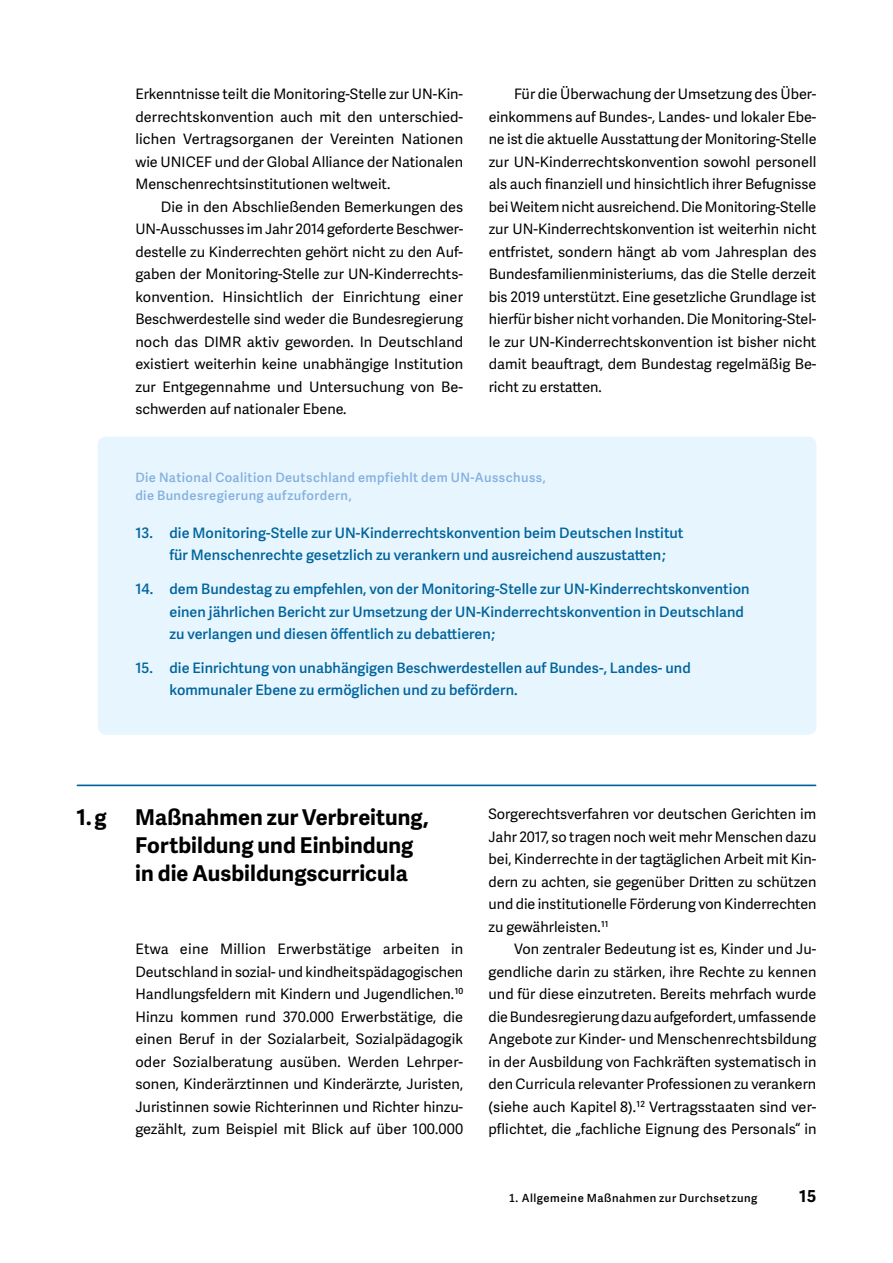
<style>
.page{position:relative;width:893px;height:1263px;background:#fff}
.page>*{position:absolute;margin:0;border:0;box-sizing:border-box;transform-origin:0 0}
.t1{font:700 21.75px/28px "Adelle Sans";letter-spacing:.005em;color:#000}
.t2{font:700 16.5px "Adelle Sans";color:#000}
.t3{font:14.4px/22.5px "Adelle Sans";color:#000;text-align:justify}
.t4{font:600 14.4px/22.5px "Adelle Sans";letter-spacing:.005em;color:#00649c}
.t5{font:600 12.9px/18.8px "Adelle Sans";letter-spacing:.035em;color:#83b0df}
.t6{font:600 11.25px "Adelle Sans";letter-spacing:.045em;color:#000}
</style>
<div class="page">
<div style="left:98px;top:437px;width:718px;height:298px;background:#e6f5fe;border-radius:9px"></div>
<hr style="left:77px;top:784px;width:739px;height:2px;background:#00649c">
<p class="t3" style="left:135px;top:82px;width:329px">Erkenntnisse teilt die Monitoring-Stelle zur UN-Kin&shy;derrechtskonvention auch mit den unterschied&shy;lichen Vertragsorganen der Vereinten Nationen wie UNICEF und der Global Alliance der Nationalen Menschenrechtsinstitutionen weltweit.</p>
<p class="t3" style="left:135px;top:195px;width:329px;text-indent:26px">Die in den Abschließenden Bemerkungen des UN-Ausschusses im Jahr 2014 geforderte Beschwer&shy;destelle zu Kinderrechten gehört nicht zu den Auf&shy;gaben der Monitoring-Stelle zur UN-Kinderrechts&shy;konvention. Hinsichtlich der Einrichtung einer Beschwerdestelle sind weder die Bundesregierung noch das DIMR aktiv geworden. In Deutschland existiert weiterhin keine unabhängige Institution zur Entgegennahme und Untersuchung von Be&shy;schwerden auf nationaler Ebene.</p>
<p class="t3" style="left:489px;top:82px;width:329px;text-indent:26px">Für die Überwachung der Umsetzung des Über&shy;einkommens auf Bundes-, Landes- und lokaler Ebe&shy;ne ist die aktuelle Ausstattung der Monitoring-Stelle zur UN-Kinderrechtskonvention sowohl personell als auch finanziell und hinsichtlich ihrer Befugnisse bei Weitem nicht ausreichend. Die Monitoring-Stelle zur UN-Kinderrechtskonvention ist weiterhin nicht entfristet, sondern hängt ab vom Jahresplan des Bundesfamilienministeriums, das die Stelle derzeit bis 2019 unterstützt. Eine gesetzliche Grundlage ist hierfür bisher nicht vorhanden. Die Monitoring-Stel&shy;le zur UN-Kinderrechtskonvention ist bisher nicht damit beauftragt, dem Bundestag regelmäßig Be&shy;richt zu erstatten.</p>
<p class="t5" style="left:135px;top:467px;width:412px">Die National Coalition Deutschland empfiehlt dem UN-Ausschuss, die Bundesregierung aufzufordern,</p>
<p class="t4" style="left:169px;top:521px;width:516px;text-indent:-34px">13. die Monitoring-Stelle zur UN-Kinderrechtskonvention beim Deutschen Institut für Menschenrechte gesetzlich zu verankern und ausreichend auszustatten;</p>
<p class="t4" style="left:169px;top:577px;width:582px;text-indent:-34px">14. dem Bundestag zu empfehlen, von der Monitoring-Stelle zur UN-Kinderrechtskonvention einen jährlichen Bericht zur Umsetzung der UN-Kinderrechtskonvention in Deutschland zu verlangen und diesen öffentlich zu debattieren;</p>
<p class="t4" style="left:169px;top:656px;width:523px;text-indent:-34px">15. die Einrichtung von unabhängigen Beschwerdestellen auf Bundes-, Landes- und kommunaler Ebene zu ermöglichen und zu befördern.</p>
<h1 class="t1" style="left:77px;top:802px;width:32px">1. g</h1>
<h1 class="t1" style="left:135px;top:802px;width:295px">Maßnahmen zur Verbreitung,<br>Fortbildung und Einbindung in die Ausbildungscurricula</h1>
<p class="t3" style="left:135px;top:937px;width:329px">Etwa eine Million Erwerbstätige arbeiten in Deutschland in sozial- und kindheitspädagogischen Handlungsfeldern mit Kindern und Jugendlichen.<sup>10<br></sup>Hinzu kommen rund 370.000 Erwerbstätige, die einen Beruf in der Sozialarbeit, Sozialpädagogik oder Sozialberatung ausüben. Werden Lehrper&shy;sonen, Kinderärztinnen und Kinderärzte, Juristen, Juristinnen sowie Richterinnen und Richter hinzu&shy;gezählt, zum Beispiel mit Blick auf über 100.000</p>
<p class="t3" style="left:488px;top:802px;width:329px">Sorgerechtsverfahren vor deutschen Gerichten im Jahr 2017, so tragen noch weit mehr Menschen dazu bei, Kinderrechte in der tagtäglichen Arbeit mit Kin&shy;dern zu achten, sie gegenüber Dritten zu schützen und die institutionelle Förderung von Kinderrechten zu gewährleisten.<sup>11</sup></p>
<p class="t3" style="left:488px;top:937px;width:330px;text-indent:26px">Von zentraler Bedeutung ist es, Kinder und Ju&shy;gendliche darin zu stärken, ihre Rechte zu kennen und für diese einzutreten. Bereits mehrfach wurde die Bundesregierung dazu aufgefordert, umfassende Angebote zur Kinder- und Menschenrechtsbildung in der Ausbildung von Fachkräften systematisch in den Curricula relevanter Professionen zu verankern (siehe auch Kapitel 8).<sup>12</sup> Vertragsstaaten sind ver&shy;pflichtet, die „fachliche Eignung des Personals“ in</p>
<p class="t6" style="left:509px;top:1189px;width:250px">1. Allgemeine Maßnahmen zur Durchsetzung</p>
<p class="t2" style="left:799px;top:1184px;width:19px">15</p>
</div>
